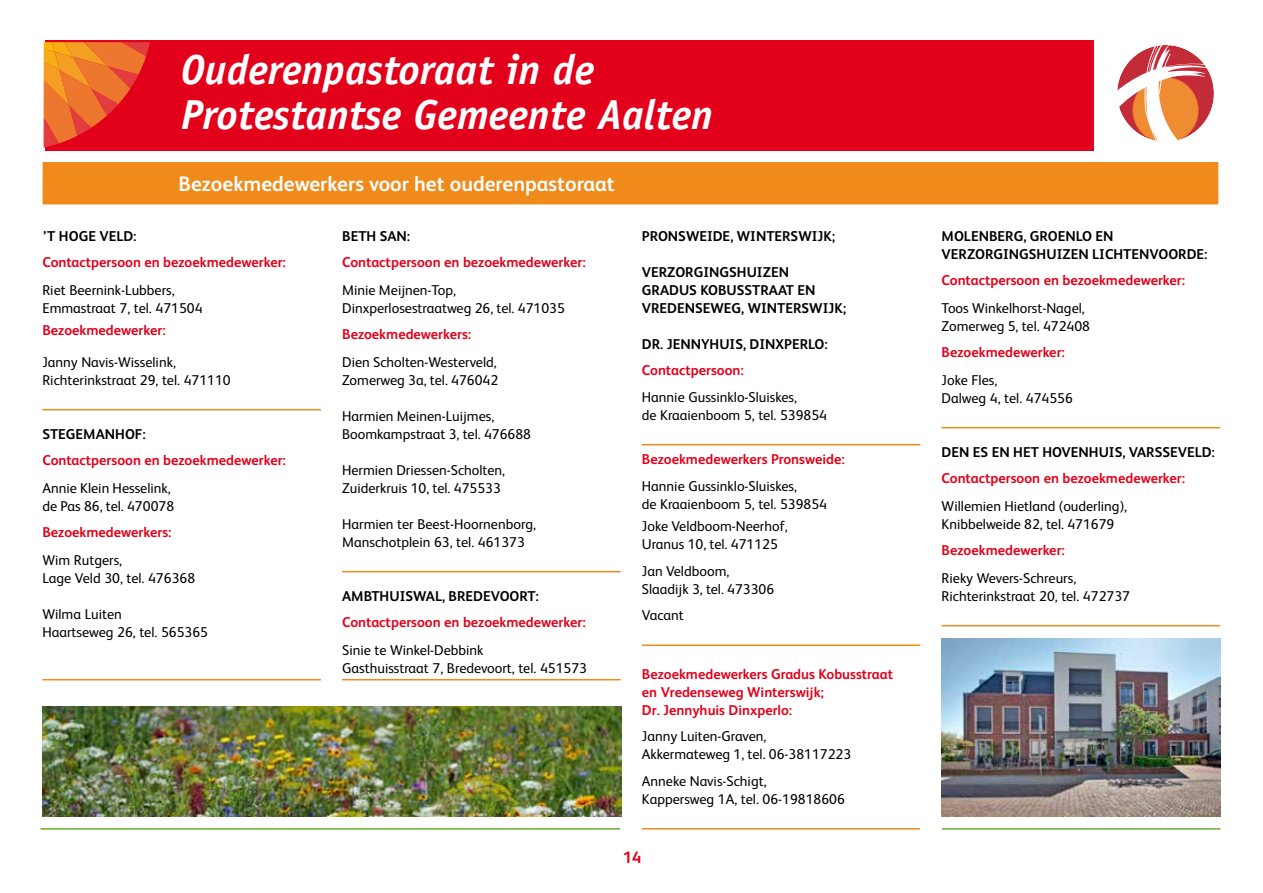
<style>
.page{position:relative;width:1263px;height:893px;background:#fff}
.page>*{position:absolute;margin:0;border:0;box-sizing:border-box;transform-origin:0 0}
.t1{font:italic 700 42px/45px "Officina Sans Std";color:#fff}
.t2{font:700 21px "FS Albert";color:#fff}
.t3{font:700 16.5px "FS Albert";color:#e2001a}
.t4{font:14.25px/18px "FS Albert";color:#000}
.t5{font:700 14.25px/18px "FS Albert";color:#e2001a}
.t6{font:700 14.25px/18px "FS Albert";color:#000}
</style>
<div class="page">
<hr style="left:42px;top:409px;width:279px;height:1px;background:#f08a1a">
<hr style="left:42px;top:679px;width:279px;height:1px;background:#f08a1a">
<hr style="left:342px;top:571px;width:279px;height:1px;background:#f08a1a">
<hr style="left:342px;top:679px;width:279px;height:1px;background:#f08a1a">
<hr style="left:642px;top:444px;width:278px;height:1px;background:#f08a1a">
<hr style="left:642px;top:644px;width:278px;height:2px;background:#f08a1a">
<hr style="left:642px;top:828px;width:278px;height:1px;background:#f08a1a">
<hr style="left:942px;top:427px;width:278px;height:1px;background:#f08a1a">
<hr style="left:942px;top:625px;width:278px;height:1px;background:#f08a1a">
<div style="left:46px;top:41px;width:1048px;height:110px;background:#e2001a"></div>
<svg style="left:43px;top:42px;width:107px;height:106px"></svg>
<svg style="left:1118px;top:46px;width:93px;height:94px"></svg>
<div style="left:43px;top:162px;width:1175px;height:42px;background:#f08a1a"></div>
<hr style="left:41px;top:828px;width:579px;height:2px;background:#67af24">
<hr style="left:942px;top:828px;width:278px;height:2px;background:#67af24">
<img style="left:942px;top:639px;width:278px;height:177px">
<img style="left:43px;top:707px;width:578px;height:109px">
<h1 class="t1" style="left:181px;top:48px;width:534px">Ouderenpastoraat in de<br>Protestantse Gemeente Aalten</h1>
<h2 class="t2" style="left:179px;top:170px;width:438px">Bezoekmedewerkers voor het ouderenpastoraat</h2>
<p class="t6" style="left:42px;top:226px;width:96px">’T HOGE VELD:</p>
<p class="t5" style="left:42px;top:253px;width:245px">Contactpersoon en bezoekmedewerker:</p>
<p class="t4" style="left:42px;top:280px;width:162px">Riet Beernink-Lubbers,<br>Emmastraat 7, tel. 471504</p>
<p class="t5" style="left:42px;top:321px;width:125px">Bezoekmedewerker:</p>
<p class="t4" style="left:42px;top:352px;width:190px">Janny Navis-Wisselink,<br>Richterinkstraat 29, tel. 471110</p>
<p class="t6" style="left:42px;top:424px;width:105px">STEGEMANHOF:</p>
<p class="t5" style="left:42px;top:451px;width:245px">Contactpersoon en bezoekmedewerker:</p>
<p class="t4" style="left:42px;top:478px;width:133px">Annie Klein Hesselink, de Pas 86, tel. 470078</p>
<p class="t5" style="left:42px;top:523px;width:131px">Bezoekmedewerkers:</p>
<p class="t4" style="left:42px;top:550px;width:154px">Wim Rutgers,<br>Lage Veld 30, tel. 476368</p>
<p class="t4" style="left:42px;top:604px;width:167px">Wilma Luiten<br>Haartseweg 26, tel. 565365</p>
<p class="t6" style="left:342px;top:226px;width:70px">BETH SAN:</p>
<p class="t5" style="left:342px;top:253px;width:245px">Contactpersoon en bezoekmedewerker:</p>
<p class="t4" style="left:342px;top:280px;width:224px">Minie Meijnen-Top,<br>Dinxperlosestraatweg 26, tel. 471035</p>
<p class="t5" style="left:342px;top:325px;width:131px">Bezoekmedewerkers:</p>
<p class="t4" style="left:342px;top:352px;width:158px">Dien Scholten-Westerveld,<br>Zomerweg 3a, tel. 476042</p>
<p class="t4" style="left:342px;top:406px;width:190px">Harmien Meinen-Luijmes,<br>Boomkampstraat 3, tel. 476688</p>
<p class="t4" style="left:342px;top:460px;width:164px">Hermien Driessen-Scholten,<br>Zuiderkruis 10, tel. 475533</p>
<p class="t4" style="left:342px;top:514px;width:195px">Harmien ter Beest-Hoornenborg,<br>Manschotplein 63, tel. 461373</p>
<p class="t6" style="left:342px;top:586px;width:198px">AMBTHUISWAL, BREDEVOORT:</p>
<p class="t5" style="left:342px;top:613px;width:245px">Contactpersoon en bezoekmedewerker:</p>
<p class="t4" style="left:342px;top:640px;width:246px">Sinie te Winkel-Debbink<br>Gasthuisstraat 7, Bredevoort, tel. 451573</p>
<p class="t6" style="left:642px;top:226px;width:195px">PRONSWEIDE, WINTERSWIJK;</p>
<p class="t6" style="left:642px;top:262px;width:206px">VERZORGINGSHUIZEN<br>GRADUS KOBUSSTRAAT EN<br>VREDENSEWEG, WINTERSWIJK;</p>
<p class="t6" style="left:642px;top:334px;width:187px">DR. JENNYHUIS, DINXPERLO:</p>
<p class="t5" style="left:642px;top:361px;width:104px">Contactpersoon:</p>
<p class="t4" style="left:642px;top:387px;width:187px">Hannie Gussinklo-Sluiskes,<br>de Kraaienboom 5, tel. 539854</p>
<p class="t5" style="left:642px;top:450px;width:204px">Bezoekmedewerkers Pronsweide:</p>
<p class="t4" style="left:642px;top:476px;width:187px">Hannie Gussinklo-Sluiskes,<br>de Kraaienboom 5, tel. 539854</p>
<p class="t4" style="left:642px;top:516px;width:147px">Joke Veldboom-Neerhof,<br>Uranus 10, tel. 471125</p>
<p class="t4" style="left:642px;top:561px;width:134px">Jan Veldboom,<br>Slaadijk 3, tel. 473306</p>
<p class="t4" style="left:642px;top:605px;width:43px">Vacant</p>
<p class="t5" style="left:642px;top:664px;width:253px">Bezoekmedewerkers Gradus Kobusstraat en Vredenseweg Winterswijk;<br>Dr. Jennyhuis Dinxperlo:</p>
<p class="t4" style="left:642px;top:726px;width:211px">Janny Luiten-Graven,<br>Akkermateweg 1, tel. 06-38117223</p>
<p class="t4" style="left:642px;top:771px;width:204px">Anneke Navis-Schigt,<br>Kappersweg 1A, tel. 06-19818606</p>
<p class="t3" style="left:623px;top:846px;width:20px">14</p>
<p class="t6" style="left:942px;top:226px;width:267px">MOLENBERG, GROENLO EN<br>VERZORGINGSHUIZEN LICHTENVOORDE:</p>
<p class="t5" style="left:942px;top:271px;width:245px">Contactpersoon en bezoekmedewerker:</p>
<p class="t4" style="left:942px;top:298px;width:150px">Toos Winkelhorst-Nagel,<br>Zomerweg 5, tel. 472408</p>
<p class="t5" style="left:942px;top:343px;width:125px">Bezoekmedewerker:</p>
<p class="t4" style="left:942px;top:370px;width:133px">Joke Fles,<br>Dalweg 4, tel. 474556</p>
<p class="t6" style="left:942px;top:442px;width:275px">DEN ES EN HET HOVENHUIS, VARSSEVELD:</p>
<p class="t5" style="left:942px;top:469px;width:245px">Contactpersoon en bezoekmedewerker:</p>
<p class="t4" style="left:942px;top:496px;width:187px">Willemien Hietland (ouderling),<br>Knibbelweide 82, tel. 471679</p>
<p class="t5" style="left:942px;top:541px;width:125px">Bezoekmedewerker:</p>
<p class="t4" style="left:942px;top:568px;width:190px">Rieky Wevers-Schreurs,<br>Richterinkstraat 20, tel. 472737</p>
</div>
